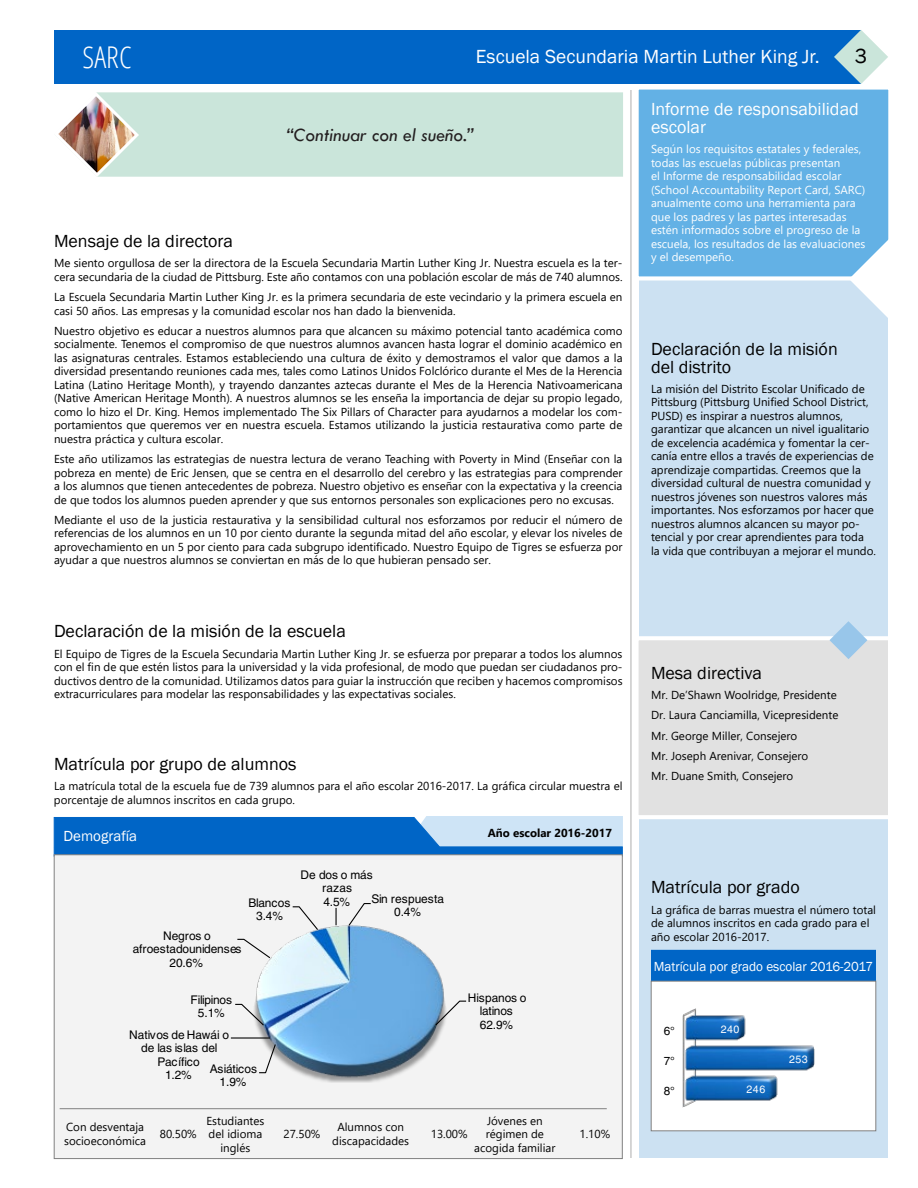
<style>
.page{position:relative;width:918px;height:1188px;background:#fff}
.page>*{position:absolute;margin:0;border:0;box-sizing:border-box;transform-origin:0 0}
.t1{font:300 condensed 30px "Open Sans";color:#fff}
.t2{font:21px "Franklin Gothic";color:#010101}
.t3{font:19.5px "Franklin Gothic";color:#fff}
.t4{font:italic 19.5px "Tw Cen";color:#231f20}
.t5{font:18px/18px "Franklin Gothic";color:#010101}
.t6{font:18px/18px "Franklin Gothic";color:#fff}
.t7{font:15px "Franklin Gothic";color:#fff}
.t8{font:13.5px "Franklin Gothic";color:#fff}
.t9{font:12px/13.5px "Helvetica LT Std";letter-spacing:-.01em;color:#000;text-align:center}
.t10{font:11.7px "Helvetica LT Std";color:#000}
.t11{font:11.55px/13.5px "Segoe UI";color:#010101}
.t12{font:11.55px/13.5px "Segoe UI";color:#fff}
.t13{font:700 11.55px "Segoe UI";color:#010101}
.t14{font:10.65px "Helvetica LT Std";letter-spacing:.045em;color:#fff}
</style>
<div class="page">
<div style="left:639px;top:90px;width:249px;height:1068px;background:#cce1f2"></div>
<hr style="left:630px;top:90px;width:2px;height:1068px;background:#c8c8c8">
<div style="left:54px;top:30px;width:807px;height:54px;background:#0065c6"></div>
<svg style="left:834px;top:30px;width:54px;height:53px"></svg>
<div style="left:638px;top:636px;width:250px;height:184px;background:#e1e1e1"></div>
<svg style="left:829px;top:621px;width:38px;height:38px"></svg>
<div style="left:638px;top:83px;width:251px;height:198px;background:#63b1e5"></div>
<svg style="left:849px;top:226px;width:40px;height:92px"></svg>
<svg style="left:651px;top:950px;width:225px;height:181px;background:#b3d0eb"></svg>
<svg style="left:54px;top:816px;width:569px;height:41px;background:#3e8ad2"></svg>
<div style="left:54px;top:855px;width:568px;height:304px;background:#f3f3f3;border:1px solid #808080"></div>
<hr style="left:60px;top:1108px;width:547px;height:1px;background:#808080">
<div style="left:141px;top:92px;width:482px;height:85px;background:#cae5da"></div>
<img style="left:58px;top:92px;width:83px;height:85px">
<img style="left:255px;top:923px;width:190px;height:160px">
<svg style="left:434px;top:1000px;width:33px;height:27px"></svg>
<svg style="left:258px;top:1043px;width:19px;height:31px"></svg>
<hr style="left:231px;top:1037px;width:39px;height:2px;background:#000">
<svg style="left:235px;top:1003px;width:30px;height:24px"></svg>
<svg style="left:237px;top:938px;width:34px;height:21px"></svg>
<svg style="left:292px;top:906px;width:27px;height:25px"></svg>
<svg style="left:336px;top:908px;width:1px;height:17px"></svg>
<svg style="left:348px;top:903px;width:24px;height:24px"></svg>
<img style="left:682px;top:1006px;width:158px;height:103px">
<h1 class="t1" style="left:82px;top:37px;width:51px">SARC</h1>
<h3 class="t3" style="left:476px;top:45px;width:345px">Escuela Secundaria Martin Luther King Jr.</h3>
<h2 class="t2" style="left:855px;top:43px;width:14px">3</h2>
<h3 class="t4" style="left:286px;top:123px;width:189px">“Continuar con el sueño.”</h3>
<h3 class="t5" style="left:54px;top:232px;width:180px">Mensaje de la directora</h3>
<p class="t11" style="left:54px;top:255px;width:570px">Me siento orgullosa de ser la directora de la Escuela Secundaria Martin Luther King Jr. Nuestra escuela es la ter&shy;cera secundaria de la ciudad de Pittsburg. Este año contamos con una población escolar de más de 740 alumnos.</p>
<p class="t11" style="left:54px;top:289px;width:570px">La Escuela Secundaria Martin Luther King Jr. es la primera secundaria de este vecindario y la primera escuela en casi 50 años. Las empresas y la comunidad escolar nos han dado la bienvenida.</p>
<p class="t11" style="left:54px;top:323px;width:570px;text-align:justify">Nuestro objetivo es educar a nuestros alumnos para que alcancen su máximo potencial tanto académica como socialmente. Tenemos el compromiso de que nuestros alumnos avancen hasta lograr el dominio académico en las asignaturas centrales. Estamos estableciendo una cultura de éxito y demostramos el valor que damos a la diversidad presentando reuniones cada mes, tales como Latinos Unidos Folclórico durante el Mes de la Herencia Latina (Latino Heritage Month), y trayendo danzantes aztecas durante el Mes de la Herencia Nativoamericana (Native American Heritage Month). A nuestros alumnos se les enseña la importancia de dejar su propio legado, como lo hizo el Dr. King. Hemos implementado The Six Pillars of Character para ayudarnos a modelar los com&shy;portamientos que queremos ver en nuestra escuela. Estamos utilizando la justicia restaurativa como parte de nuestra práctica y cultura escolar.</p>
<p class="t11" style="left:54px;top:451px;width:570px;text-align:justify">Este año utilizamos las estrategias de nuestra lectura de verano Teaching with Poverty in Mind (Enseñar con la pobreza en mente) de Eric Jensen, que se centra en el desarrollo del cerebro y las estrategias para comprender a los alumnos que tienen antecedentes de pobreza. Nuestro objetivo es enseñar con la expectativa y la creencia de que todos los alumnos pueden aprender y que sus entornos personales son explicaciones pero no excusas.</p>
<p class="t11" style="left:54px;top:512px;width:570px;text-align:justify">Mediante el uso de la justicia restaurativa y la sensibilidad cultural nos esforzamos por reducir el número de referencias de los alumnos en un 10 por ciento durante la segunda mitad del año escolar, y elevar los niveles de aprovechamiento en un 5 por ciento para cada subgrupo identificado. Nuestro Equipo de Tigres se esfuerza por ayudar a que nuestros alumnos se conviertan en más de lo que hubieran pensado ser.</p>
<h3 class="t5" style="left:54px;top:623px;width:293px">Declaración de la misión de la escuela</h3>
<p class="t11" style="left:54px;top:646px;width:570px;text-align:justify">El Equipo de Tigres de la Escuela Secundaria Martin Luther King Jr. se esfuerza por preparar a todos los alumnos con el fin de que estén listos para la universidad y la vida profesional, de modo que puedan ser ciudadanos pro&shy;ductivos dentro de la comunidad. Utilizamos datos para guiar la instrucción que reciben y hacemos compromisos extracurriculares para modelar las responsabilidades y las expectativas sociales.</p>
<h3 class="t5" style="left:54px;top:755px;width:244px">Matrícula por grupo de alumnos</h3>
<p class="t11" style="left:54px;top:778px;width:570px">La matrícula total de la escuela fue de 739 alumnos para el año escolar 2016-2017. La gráfica circular muestra el porcentaje de alumnos inscritos en cada grupo.</p>
<p class="t7" style="left:64px;top:827px;width:75px">Demografía</p>
<p class="t13" style="left:488px;top:822px;width:126px">Año escolar 2016-2017</p>
<p class="t9" style="left:133px;top:929px;width:110px">Negros o afroestadounidenses<br>20.6%</p>
<p class="t9" style="left:249px;top:897px;width:43px;line-height:13px">Blancos<br>3.4%</p>
<p class="t9" style="left:190px;top:994px;width:43px;line-height:13px">Filipinos<br>5.1%</p>
<p class="t9" style="left:129px;top:1028px;width:101px">Nativos de Hawái o de las islas del<br>Pacífico<br>1.2%</p>
<p class="t9" style="left:210px;top:1062px;width:49px;line-height:13px">Asiáticos<br>1.9%</p>
<p class="t9" style="left:301px;top:868px;width:74px">De dos o más razas<br>4.5%</p>
<p class="t9" style="left:371px;top:893px;width:74px;line-height:13px">Sin respuesta<br>0.4%</p>
<p class="t9" style="left:468px;top:991px;width:60px">Hispanos o latinos<br>62.9%</p>
<p class="t11" style="left:64px;top:1119px;width:83px">Con desventaja socioeconómica</p>
<p class="t11" style="left:160px;top:1126px;width:38px">80.50%</p>
<p class="t11" style="left:206px;top:1113px;width:60px;text-align:center">Estudiantes del idioma inglés</p>
<p class="t11" style="left:474px;top:1113px;width:83px;text-align:center">Jóvenes en régimen de acogida familiar</p>
<p class="t11" style="left:284px;top:1126px;width:38px">27.50%</p>
<p class="t11" style="left:332px;top:1119px;width:78px;text-align:center">Alumnos con discapacidades</p>
<p class="t11" style="left:431px;top:1126px;width:38px">13.00%</p>
<p class="t11" style="left:580px;top:1126px;width:32px">1.10%</p>
<h3 class="t6" style="left:651px;top:100px;width:209px">Informe de responsabilidad escolar</h3>
<p class="t12" style="left:651px;top:141px;width:216px">Según los requisitos estatales y federales, todas las escuelas públicas presentan<br>el Informe de responsabilidad escolar (School Accountability Report Card, SARC) anualmente como una herramienta para que los padres y las partes interesadas estén informados sobre el progreso de la escuela, los resultados de las evaluaciones y el desempeño.</p>
<h3 class="t5" style="left:651px;top:340px;width:188px">Declaración de la misión del distrito</h3>
<p class="t11" style="left:651px;top:381px;width:227px">La misión del Distrito Escolar Unificado de Pittsburg (Pittsburg Unified School District, PUSD) es inspirar a nuestros alumnos, garantizar que alcancen un nivel igualitario de excelencia académica y fomentar la cer&shy;canía entre ellos a través de experiencias de aprendizaje compartidas. Creemos que la diversidad cultural de nuestra comunidad y nuestros jóvenes son nuestros valores más importantes. Nos esforzamos por hacer que nuestros alumnos alcancen su mayor po&shy;tencial y por crear aprendientes para toda<br>la vida que contribuyan a mejorar el mundo.</p>
<h3 class="t5" style="left:651px;top:664px;width:112px">Mesa directiva</h3>
<p class="t11" style="left:651px;top:684px;width:189px;line-height:20.2px">Mr. De’Shawn Woolridge, Presidente Dr. Laura Canciamilla, Vicepresidente Mr. George Miller, Consejero<br>Mr. Joseph Arenivar, Consejero<br>Mr. Duane Smith, Consejero</p>
<h3 class="t5" style="left:651px;top:879px;width:150px">Matrícula por grado</h3>
<p class="t11" style="left:651px;top:902px;width:227px">La gráfica de barras muestra el número total de alumnos inscritos en cada grado para el año escolar 2016-2017.</p>
<p class="t8" style="left:654px;top:958px;width:221px">Matrícula por grado escolar 2016-2017</p>
<p class="t10" style="left:664px;top:1024px;width:13px">6°</p>
<p class="t10" style="left:664px;top:1054px;width:13px">7°</p>
<p class="t10" style="left:664px;top:1084px;width:13px">8°</p>
<p class="t14" style="left:721px;top:1023px;width:20px">240</p>
<p class="t14" style="left:747px;top:1083px;width:20px">246</p>
<p class="t14" style="left:789px;top:1053px;width:20px">253</p>
</div>
